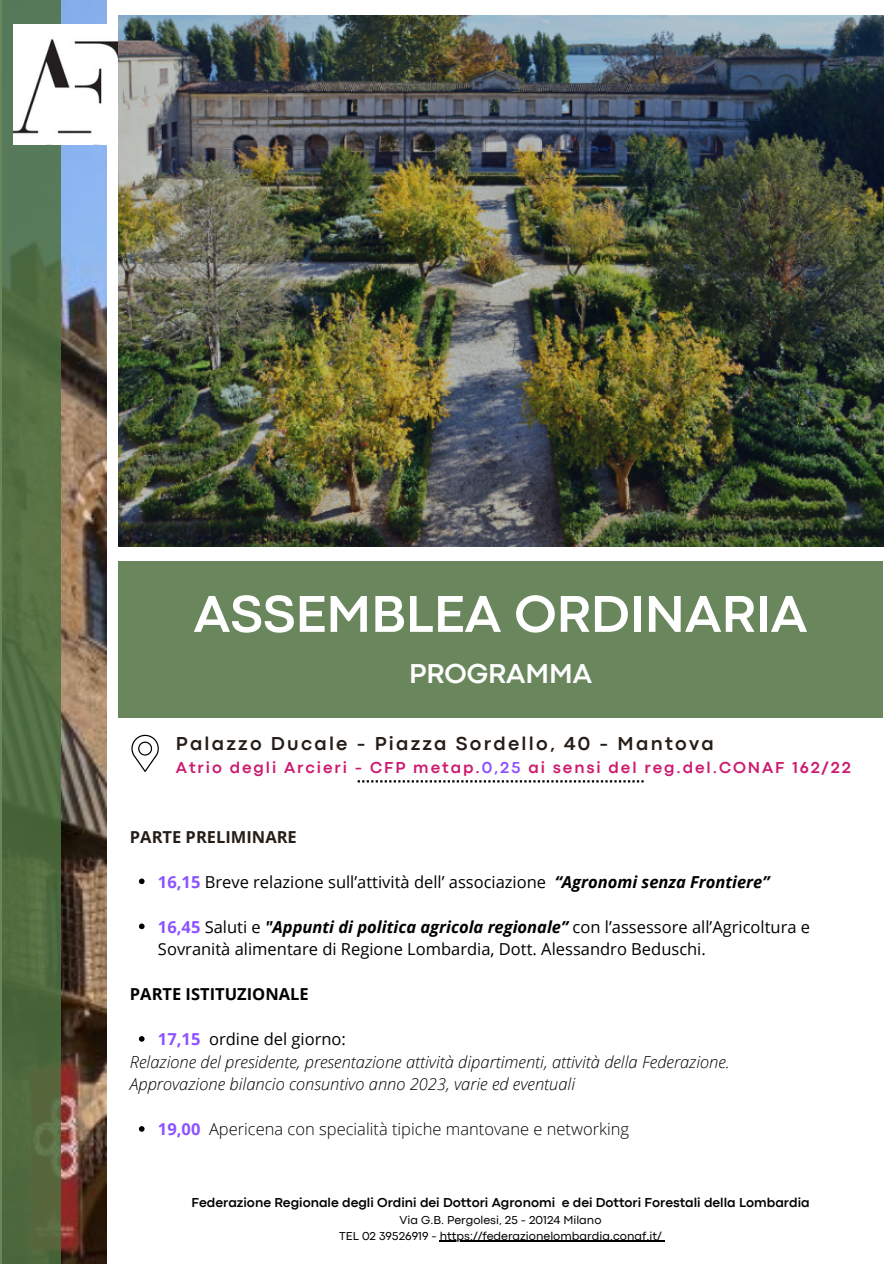
<style>
.page{position:relative;width:894px;height:1264px;background:#fff}
.page>*{position:absolute;margin:0;border:0;box-sizing:border-box;transform-origin:0 0}
.t1{font:700 54px "Codec Pro";color:#fff}
.t2{font:700 28.5px "Codec Pro";color:#fff}
.t3{font:700 19.5px "Codec Pro";letter-spacing:.115em;color:#261d17}
.t4{font:16.5px/22.5px "Open Sans";color:#000}
.t5{font:italic 300 16.5px/22.5px "Open Sans";color:#000}
.t6{font:700 16.5px "Codec Pro";letter-spacing:.115em;color:#cc1a6f}
.t7{font:300 16.5px "Open Sans";color:#000}
.t8{font:700 16.5px "Open Sans";color:#000}
.t9{font:700 16.5px "Open Sans";color:#261d17}
.t10{font:700 13.5px "Codec Pro";color:#000}
.t11{font:12px/16px "Codec Pro";color:#000;text-align:center}
.s1{color:#8c52ff}
.s2{font-weight:700;color:#8c52ff}
.s3{font-weight:700;font-style:italic}
.s4{font-weight:700;font-style:normal;color:#8c52ff}
.s5{font-weight:400;font-style:normal}
</style>
<div class="page">
<img style="left:60px;top:0;width:47px;height:1263px">
<svg style="left:0;top:0;width:60px;height:1263px;background:#536e44"></svg>
<img style="left:13px;top:24px;width:105px;height:120px">
<div style="left:118px;top:562px;width:764px;height:156px;background:#69865d"></div>
<img style="left:118px;top:15px;width:764px;height:531px">
<hr style="left:439px;top:1240px;width:222px;height:1px;background:#000">
<svg style="left:139px;top:878px;width:5px;height:6px"></svg>
<svg style="left:139px;top:923px;width:5px;height:6px"></svg>
<svg style="left:139px;top:1036px;width:5px;height:5px"></svg>
<svg style="left:139px;top:1126px;width:5px;height:5px"></svg>
<svg style="left:131px;top:734px;width:28px;height:38px"></svg>
<svg style="left:357px;top:780px;width:286px;height:2px"></svg>
<h1 class="t1" style="left:193px;top:594px;width:615px">ASSEMBLEA ORDINARIA</h1>
<h2 class="t2" style="left:409px;top:663px;width:184px">PROGRAMMA</h2>
<p class="t3" style="left:176px;top:736px;width:539px">Palazzo Ducale - Piazza Sordello, 40 - Mantova</p>
<p class="t6" style="left:176px;top:762px;width:676px">Atrio degli Arcieri - CFP metap.<span class="s1">0,25</span> ai sensi del reg.del.CONAF 162/22</p>
<p class="t9" style="left:130px;top:824px;width:168px">PARTE PRELIMINARE</p>
<p class="t4" style="left:158px;top:869px;width:613px"><span class="s2">16,15</span> Breve relazione sull’attività dell’ associazione <span class="s3">“Agronomi senza Frontiere”</span></p>
<p class="t4" style="left:158px;top:914px;width:653px"><span class="s2">16,45</span> Saluti e <span class="s3">"Appunti di politica agricola regionale”</span> con l’assessore all’Agricoltura e<br>Sovranità alimentare di Regione Lombardia, Dott. Alessandro Beduschi.</p>
<p class="t8" style="left:130px;top:982px;width:180px">PARTE ISTITUZIONALE</p>
<p class="t5" style="left:130px;top:1027px;width:601px;text-indent:28px"><span class="s4">17,15</span> <span class="s5">ordine del giorno:<br></span>Relazione del presidente, presentazione attività dipartimenti, attività della Federazione.<br>Approvazione bilancio consuntivo anno 2023, varie ed eventuali</p>
<p class="t7" style="left:158px;top:1117px;width:472px"><span class="s2">19,00</span> Apericena con specialità tipiche mantovane e networking</p>
<p class="t10" style="left:191px;top:1197px;width:619px">Federazione Regionale degli Ordini dei Dottori Agronomi e dei Dottori Forestali della Lombardia</p>
<p class="t11" style="left:339px;top:1212px;width:324px">Via G.B. Pergolesi, 25 - 20124 Milano<br>TEL 02 39526919 - https://federazionelombardia.conaf.it/</p>
</div>
